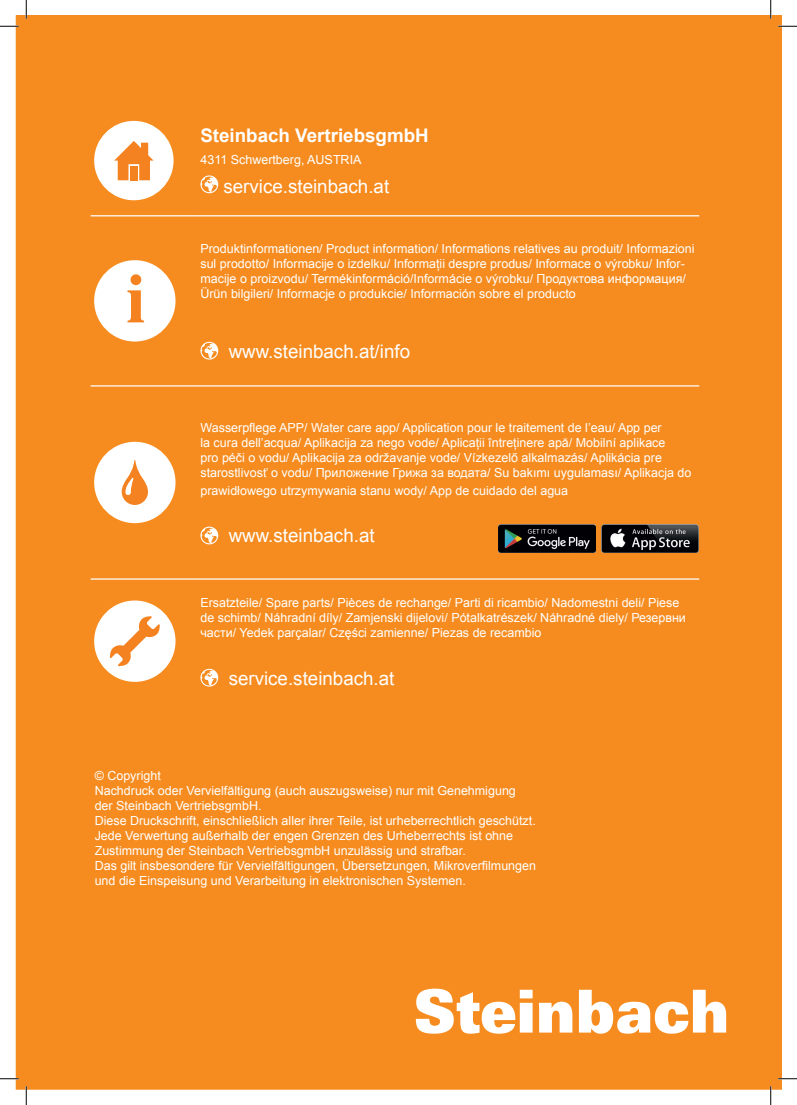
<style>
.page{position:relative;width:797px;height:1105px;background:#fff}
.page>*{position:absolute;margin:0;border:0;box-sizing:border-box;transform-origin:0 0}
.t1{font:18.75px "Arial";color:#fff}
.t2{font:700 18.75px "Arial";color:#fff}
.t3{font:12.5px/15px "Arial";color:#fff}
</style>
<div class="page">
<div style="left:16px;top:16px;width:765px;height:1073px;background:#f68c1f"></div>
<svg style="left:416px;top:989px;width:310px;height:45px"></svg>
<hr style="left:91px;top:215px;width:106px;height:1px;background:#fff">
<hr style="left:197px;top:215px;width:502px;height:1px;background:#fff">
<hr style="left:91px;top:385px;width:106px;height:1px;background:#fff">
<hr style="left:197px;top:385px;width:502px;height:1px;background:#fff">
<hr style="left:91px;top:578px;width:106px;height:2px;background:#fff">
<hr style="left:197px;top:578px;width:502px;height:2px;background:#fff">
<div style="left:94px;top:121px;width:79px;height:79px;background:#fff;border-radius:50%"></div>
<svg style="left:114px;top:141px;width:40px;height:39px"></svg>
<div style="left:130px;top:166px;width:7px;height:14px;background:#f58220"></div>
<svg style="left:200px;top:175px;width:18px;height:18px"></svg>
<div style="left:94px;top:260px;width:81px;height:81px;background:#fff;border-radius:50%"></div>
<svg style="left:127px;top:274px;width:17px;height:48px"></svg>
<svg style="left:200px;top:342px;width:18px;height:18px"></svg>
<div style="left:94px;top:442px;width:81px;height:81px;background:#fff;border-radius:50%"></div>
<svg style="left:122px;top:460px;width:26px;height:45px"></svg>
<svg style="left:200px;top:527px;width:18px;height:17px"></svg>
<div style="left:94px;top:600px;width:81px;height:82px;background:#fff;border-radius:50%"></div>
<svg style="left:110px;top:616px;width:50px;height:50px"></svg>
<svg style="left:200px;top:669px;width:18px;height:18px"></svg>
<img style="left:601px;top:524px;width:97px;height:29px">
<img style="left:498px;top:524px;width:97px;height:29px">
<svg style="left:0;top:25px;width:19px;height:2px"></svg>
<svg style="left:778px;top:25px;width:19px;height:2px"></svg>
<svg style="left:0;top:1078px;width:19px;height:1px"></svg>
<svg style="left:778px;top:1078px;width:19px;height:1px"></svg>
<svg style="left:25px;top:0;width:2px;height:19px"></svg>
<svg style="left:25px;top:1086px;width:2px;height:19px"></svg>
<svg style="left:770px;top:0;width:1px;height:19px"></svg>
<svg style="left:770px;top:1086px;width:1px;height:19px"></svg>
<h1 class="t2" style="left:200px;top:123px;width:230px">Steinbach VertriebsgmbH</h1>
<p class="t3" style="left:200px;top:152px;width:162px">4311 Schwertberg, AUSTRIA</p>
<h1 class="t1" style="left:223px;top:174px;width:167px">service.steinbach.at</h1>
<p class="t3" style="left:200px;top:242px;width:495px">Produktinformationen/ Product information/ Informations relatives au produit/ Informazioni sul prodotto/ Informacije o izdelku/ Informații despre produs/ Informace o výrobku/ Infor&shy;macije o proizvodu/ Termékinformáció/Informácie o výrobku/ Продуктова информация/ Ürün bilgileri/ Informacje o produkcie/ Información sobre el producto</p>
<h1 class="t1" style="left:229px;top:339px;width:183px">www.steinbach.at/info</h1>
<p class="t3" style="left:200px;top:420px;width:492px">Wasserpflege APP/ Water care app/ Application pour le traitement de l’eau/ App per<br>la cura dell’acqua/ Aplikacija za nego vode/ Aplicații întreținere apă/ Mobilní aplikace<br>pro péči o vodu/ Aplikacija za održavanje vode/ Vízkezelő alkalmazás/ Aplikácia pre starostlivosť o vodu/ Приложение Грижа за водата/ Su bakımı uygulaması/ Aplikacja do</p>
<p class="t3" style="left:200px;top:483px;width:369px">prawidłowego utrzymywania stanu wody/ App de cuidado del agua</p>
<h1 class="t1" style="left:229px;top:523px;width:147px">www.steinbach.at</h1>
<p class="t3" style="left:200px;top:595px;width:487px">Ersatzteile/ Spare parts/ Pièces de rechange/ Parti di ricambio/ Nadomestni deli/ Piese de schimb/ Náhradní díly/ Zamjenski dijelovi/ Pótalkatrészek/ Náhradné diely/ Резервни части/ Yedek parçalar/ Części zamienne/ Piezas de recambio</p>
<h1 class="t1" style="left:229px;top:666px;width:167px">service.steinbach.at</h1>
<p class="t3" style="left:95px;top:768px;width:443px">© Copyright<br>Nachdruck oder Vervielfältigung (auch auszugsweise) nur mit Genehmigung der Steinbach VertriebsgmbH.<br>Diese Druckschrift, einschließlich aller ihrer Teile, ist urheberrechtlich geschü tzt.<br>Jede Verwertung außerhalb der engen Grenzen des Urheberrechts ist ohne Zustimmung der Steinbach VertriebsgmbH unzulässig und strafbar.<br>Das gilt insbesondere fü r Vervielfältigungen, Übersetzungen, Mikroverfilmungen und die Einspeisung und Verarbeitung in elektronischen Systemen.</p>
</div>
